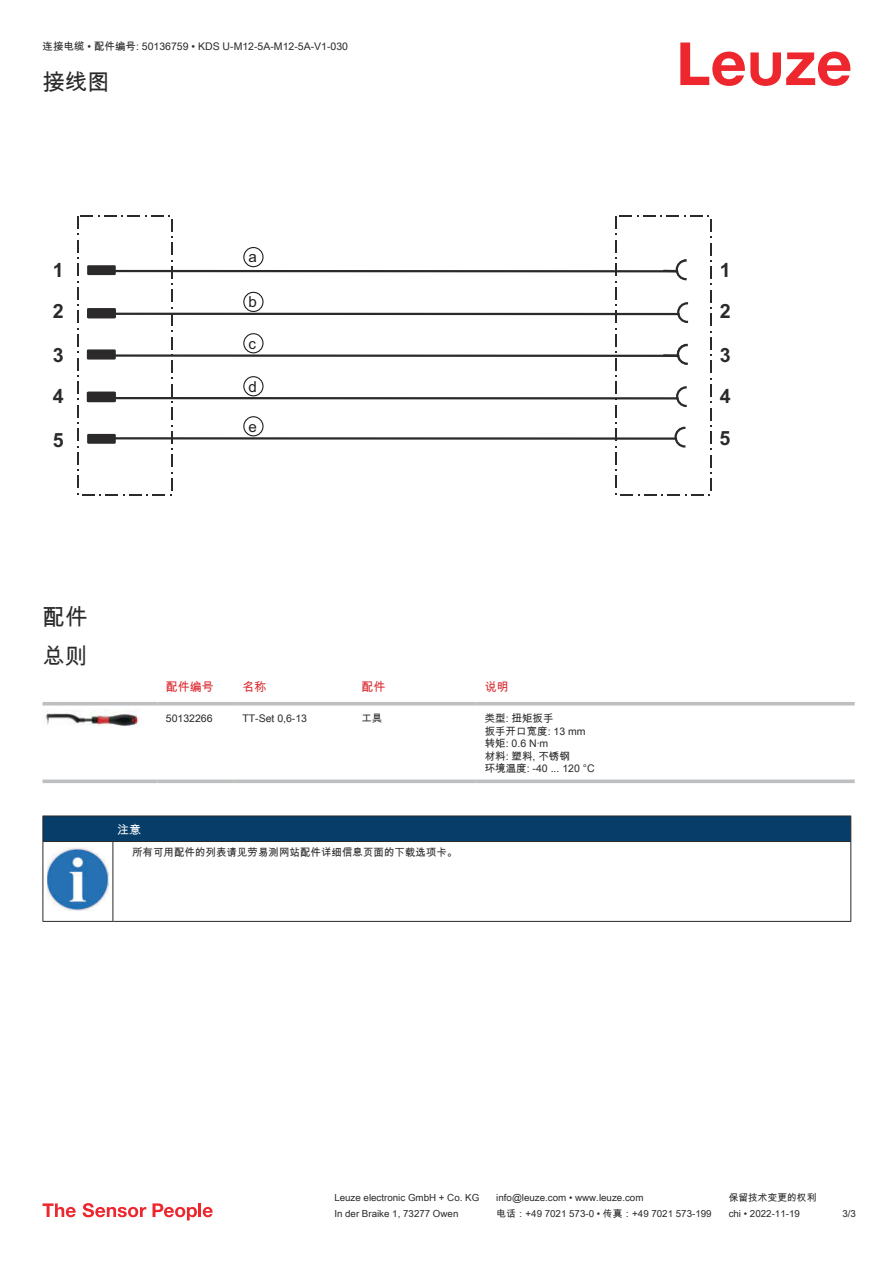
<style>
.page{position:relative;width:893px;height:1263px;background:#fff}
.page>*{position:absolute;margin:0;border:0;box-sizing:border-box;transform-origin:0 0}
.t1{font:22.5px/38.7px "Arial Unicode MS";color:#2b292a}
.t2{font:700 19.65px "Arial";color:#2b292a}
.t3{font:15.15px "Arial";color:#1f2020}
.t4{font:12px "Arial Unicode MS";color:#db2a30}
.t5{font:12px "Arial Unicode MS";color:#fff}
.t6{font:10.5px/12.6px "Arial Unicode MS";color:#2b292a}
.t7{font:9.75px "Arial Unicode MS";color:#2b292a}
</style>
<div class="page">
<svg style="left:680px;top:43px;width:170px;height:43px"></svg>
<svg style="left:43px;top:705px;width:812px;height:5px"></svg>
<hr style="left:43px;top:702px;width:114px;height:3px;background:#bdbfc1">
<hr style="left:157px;top:702px;width:77px;height:3px;background:#bdbfc1">
<hr style="left:234px;top:702px;width:119px;height:3px;background:#bdbfc1">
<hr style="left:353px;top:702px;width:123px;height:3px;background:#bdbfc1">
<hr style="left:476px;top:702px;width:379px;height:3px;background:#bdbfc1">
<svg style="left:43px;top:779px;width:114px;height:4px"></svg>
<svg style="left:157px;top:779px;width:77px;height:4px"></svg>
<svg style="left:234px;top:779px;width:119px;height:4px"></svg>
<svg style="left:353px;top:779px;width:123px;height:4px"></svg>
<svg style="left:476px;top:779px;width:379px;height:4px;background:#c5c7c9"></svg>
<img style="left:43px;top:710px;width:96px;height:16px">
<svg style="left:44px;top:842px;width:806px;height:79px"></svg>
<hr style="left:43px;top:841px;width:70px;height:1px;background:#2b292a">
<div style="left:43px;top:816px;width:808px;height:25px;background:#063d69"></div>
<hr style="left:113px;top:841px;width:738px;height:1px;background:#2b292a">
<hr style="left:43px;top:842px;width:1px;height:75px;background:#2b292a">
<hr style="left:113px;top:842px;width:1px;height:75px;background:#2b292a">
<hr style="left:850px;top:842px;width:1px;height:75px;background:#2b292a">
<hr style="left:43px;top:921px;width:70px;height:1px;background:#2b292a">
<hr style="left:113px;top:921px;width:738px;height:1px;background:#2b292a">
<img style="left:47px;top:848px;width:61px;height:63px">
<div style="left:115px;top:842px;width:734px;height:21px;background:#fff"></div>
<svg style="left:43px;top:1203px;width:33px;height:14px"></svg>
<svg style="left:83px;top:1203px;width:63px;height:14px"></svg>
<svg style="left:153px;top:1203px;width:44px;height:17px"></svg>
<hr style="left:198px;top:1203px;width:3px;height:14px;background:#ed272d">
<svg style="left:203px;top:1207px;width:10px;height:10px"></svg>
<svg style="left:77px;top:216px;width:96px;height:279px"></svg>
<hr style="left:103px;top:313px;width:576px;height:2px;background:#2b292a">
<div style="left:88px;top:309px;width:27px;height:8px;background:#2b292a"></div>
<div style="left:87px;top:308px;width:29px;height:10px;border:2px solid #2b292a"></div>
<hr style="left:98px;top:397px;width:580px;height:2px;background:#2b292a">
<div style="left:88px;top:393px;width:27px;height:8px;background:#2b292a"></div>
<div style="left:87px;top:392px;width:29px;height:10px;border:2px solid #2b292a"></div>
<div style="left:88px;top:266px;width:27px;height:8px;background:#2b292a"></div>
<div style="left:87px;top:265px;width:29px;height:10px;border:2px solid #2b292a"></div>
<div style="left:88px;top:435px;width:27px;height:8px;background:#2b292a"></div>
<div style="left:87px;top:434px;width:29px;height:10px;border:2px solid #2b292a"></div>
<svg style="left:615px;top:216px;width:97px;height:279px"></svg>
<div style="left:677px;top:261px;width:18px;height:18px;background:#fff;border-radius:50%"></div>
<div style="left:676px;top:259px;width:20px;height:21px;border:2px solid #2b292a;border-radius:50%"></div>
<div style="left:688px;top:255px;width:15px;height:29px;background:#fff"></div>
<hr style="left:102px;top:270px;width:575px;height:2px;background:#2b292a">
<div style="left:678px;top:345px;width:18px;height:19px;background:#fff;border-radius:50%"></div>
<div style="left:677px;top:344px;width:21px;height:21px;border:2px solid #2b292a;border-radius:50%"></div>
<div style="left:689px;top:340px;width:16px;height:29px;background:#fff"></div>
<hr style="left:103px;top:354px;width:575px;height:3px;background:#2b292a">
<svg style="left:676px;top:428px;width:18px;height:18px"></svg>
<div style="left:674px;top:427px;width:21px;height:21px;border:2px solid #2b292a;border-radius:50%"></div>
<div style="left:687px;top:422px;width:15px;height:29px;background:#fff"></div>
<hr style="left:101px;top:437px;width:575px;height:3px;background:#2b292a">
<div style="left:243px;top:247px;width:21px;height:20px;border:1px solid #1e2020;border-radius:50%"></div>
<div style="left:243px;top:292px;width:21px;height:20px;border:1px solid #1e2020;border-radius:50%"></div>
<div style="left:243px;top:333px;width:21px;height:20px;border:1px solid #1e2020;border-radius:50%"></div>
<div style="left:243px;top:376px;width:21px;height:20px;border:1px solid #1e2020;border-radius:50%"></div>
<div style="left:243px;top:416px;width:21px;height:20px;border:1px solid #1e2020;border-radius:50%"></div>
<p class="t6" style="left:43px;top:40px;width:307px">连接电缆 • 配件编号: 50136759 • KDS U-M12-5A-M12-5A-V1-030</p>
<h1 class="t1" style="left:43px;top:62px;width:69px">接线图</h1>
<h3 class="t3" style="left:249px;top:248px;width:10px">a</h3>
<h3 class="t3" style="left:249px;top:293px;width:10px">b</h3>
<h3 class="t3" style="left:249px;top:334px;width:9px">c</h3>
<h3 class="t3" style="left:249px;top:377px;width:10px">d</h3>
<h3 class="t3" style="left:249px;top:417px;width:10px">e</h3>
<h2 class="t2" style="left:53px;top:258px;width:12px">1</h2>
<h2 class="t2" style="left:720px;top:258px;width:12px">1</h2>
<h2 class="t2" style="left:53px;top:300px;width:12px">2</h2>
<h2 class="t2" style="left:720px;top:300px;width:12px">2</h2>
<h2 class="t2" style="left:53px;top:344px;width:12px">3</h2>
<h2 class="t2" style="left:720px;top:344px;width:12px">3</h2>
<h2 class="t2" style="left:53px;top:385px;width:12px">4</h2>
<h2 class="t2" style="left:720px;top:385px;width:12px">4</h2>
<h2 class="t2" style="left:53px;top:429px;width:12px">5</h2>
<h2 class="t2" style="left:720px;top:427px;width:12px">5</h2>
<h1 class="t1" style="left:43px;top:597px;width:46px">配件总则</h1>
<p class="t4" style="left:166px;top:678px;width:49px">配件编号</p>
<p class="t4" style="left:242px;top:678px;width:25px">名称</p>
<p class="t4" style="left:361px;top:678px;width:25px">配件</p>
<p class="t4" style="left:485px;top:678px;width:25px">说明</p>
<p class="t6" style="left:166px;top:712px;width:48px">50132266</p>
<p class="t6" style="left:242px;top:712px;width:66px">TT-Set 0,6-13</p>
<p class="t6" style="left:361px;top:712px;width:22px">工具</p>
<p class="t6" style="left:485px;top:712px;width:111px">类型: 扭矩扳手<br>扳手开口宽度: 13 mm转矩: 0.6 N·m<br>材料: 塑料, 不锈钢<br>环境温度: -40 ... 120 °C</p>
<p class="t5" style="left:117px;top:820px;width:25px">注意</p>
<p class="t6" style="left:132px;top:846px;width:327px">所有可用配件的列表请见劳易测网站配件详细信息页面的下载选项卡。</p>
<p class="t7" style="left:334px;top:1191px;width:146px">Leuze electronic GmbH + Co. KG</p>
<p class="t7" style="left:496px;top:1191px;width:149px">info@leuze.com • www.leuze.com</p>
<p class="t7" style="left:729px;top:1191px;width:89px">保留技术变更的权利</p>
<p class="t7" style="left:334px;top:1206px;width:126px">In der Braike 1, 73277 Owen</p>
<p class="t7" style="left:496px;top:1206px;width:217px">电话：+49 7021 573-0 • 传真：+49 7021 573-199</p>
<p class="t7" style="left:729px;top:1206px;width:73px">chi • 2022-11-19</p>
<p class="t7" style="left:842px;top:1206px;width:15px">3 /3</p>
</div>
